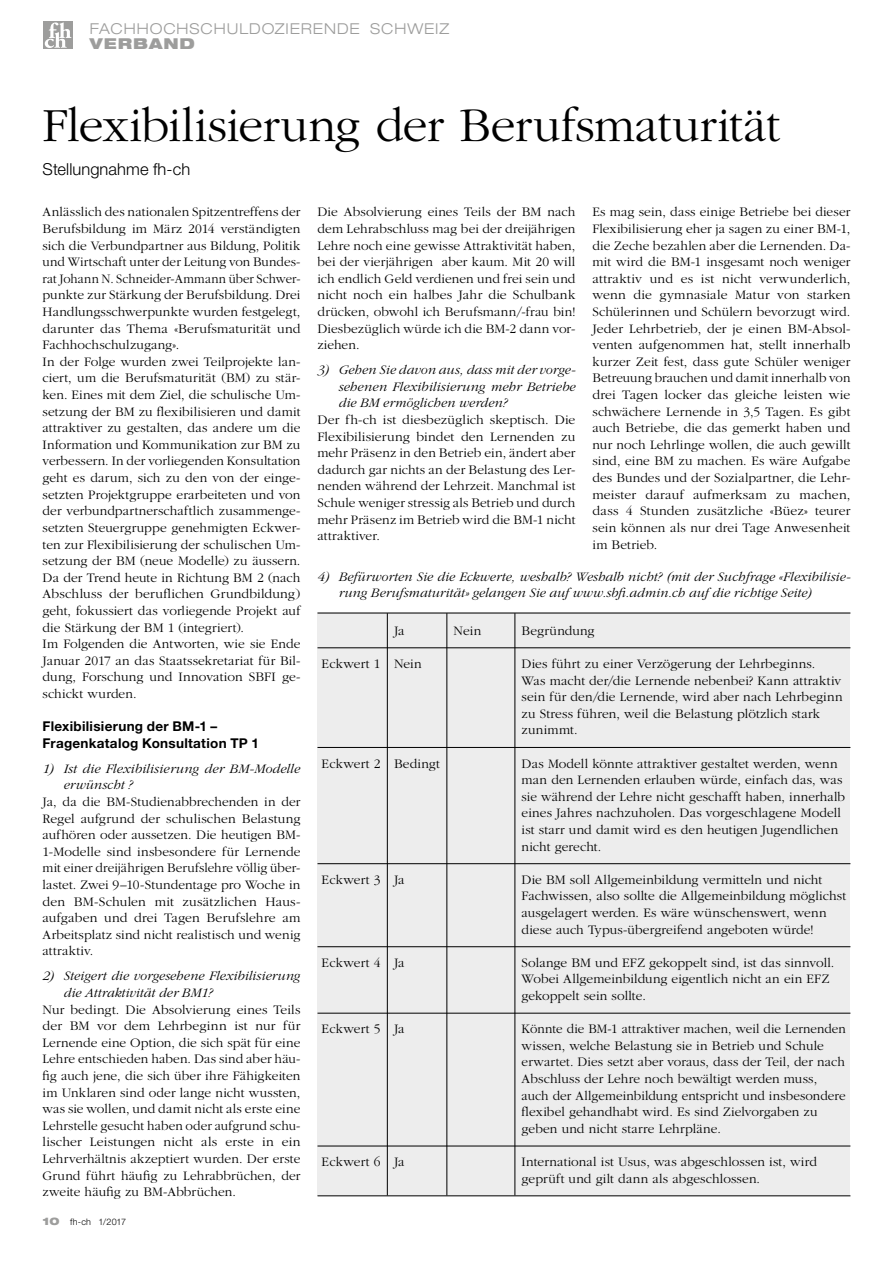
<style>
.page{position:relative;width:893px;height:1263px;background:#fff}
.page>*{position:absolute;margin:0;border:0;box-sizing:border-box;transform-origin:0 0}
.t1{font:300 49.5px "ITC Garamond Std";letter-spacing:-.01em;color:#000}
.t2{font:300 16.5px "Helvetica Neue";letter-spacing:.005em;color:#000}
.t3{font:300 expanded 15px "Helvetica Neue";letter-spacing:.065em;color:#9d9d9c}
.t4{font:900 expanded 15px "Helvetica Neue";letter-spacing:.07em;color:#9d9d9c}
.t5{font:300 13.5px/16.6px "ITC Garamond Std";letter-spacing:.01em;color:#000}
.t6{font:italic 300 13.5px/16.6px "ITC Garamond Std";letter-spacing:.01em;color:#000}
.t7{font:700 13.5px/16.6px "Helvetica Neue";letter-spacing:.02em;color:#000}
.t8{font:300 9px "Helvetica Neue";letter-spacing:.01em;color:#000}
.s1{font-weight:900;font-stretch:expanded;font-size:10.5px;color:#9d9d9c}
</style>
<div class="page">
<div style="left:317px;top:612px;width:533px;height:584px;background:#ededed"></div>
<div style="left:44px;top:21px;width:29px;height:28px;background:#9d9d9c"></div>
<svg style="left:45px;top:22px;width:26px;height:26px"></svg>
<hr style="left:317px;top:613px;width:533px;height:1px;background:#000">
<hr style="left:317px;top:647px;width:533px;height:1px;background:#000">
<hr style="left:317px;top:747px;width:533px;height:1px;background:#000">
<hr style="left:317px;top:863px;width:533px;height:1px;background:#000">
<hr style="left:317px;top:946px;width:533px;height:1px;background:#000">
<hr style="left:317px;top:1013px;width:533px;height:1px;background:#000">
<hr style="left:317px;top:1146px;width:533px;height:1px;background:#000">
<hr style="left:317px;top:1195px;width:533px;height:1px;background:#000">
<hr style="left:387px;top:613px;width:1px;height:582px;background:#000">
<hr style="left:446px;top:613px;width:1px;height:582px;background:#000">
<hr style="left:514px;top:613px;width:1px;height:582px;background:#000">
<p class="t3" style="left:90px;top:19px;width:344px">FACHHOCHSCH ULDOZIERENDE SCHWEIZ</p>
<p class="t4" style="left:90px;top:33px;width:106px">VERBAND</p>
<h1 class="t1" style="left:43px;top:99px;width:739px">Flexibilisierung der Berufsmaturität</h1>
<p class="t2" style="left:43px;top:159px;width:149px">Stellungnahme fh-ch</p>
<p class="t5" style="left:317px;top:204px;width:259px;text-align:justify">Die Absolvierung eines Teils der BM nach dem Lehrabschluss mag bei der dreijährigen Lehre noch eine gewisse Attraktivität haben, bei der vierjährigen aber kaum. Mit 20 will ich endlich Geld verdienen und frei sein und nicht noch ein halbes Jahr die Schulbank drücken, obwohl ich Berufsmann/-frau bin!<br>Diesbezüglich würde ich die BM-2 dann vor&shy;ziehen.</p>
<p class="t6" style="left:339px;top:362px;width:238px;text-align:justify;text-indent:-21px">3) Gehen Sie davon aus, dass mit der vorge&shy;sehenen Flexibilisierung mehr Betriebe die BM ermöglichen werden?</p>
<p class="t5" style="left:317px;top:412px;width:259px;text-align:justify">Der fh-ch ist diesbezüglich skeptisch. Die Flexibilisierung bindet den Lernenden zu mehr Präsenz in den Betrieb ein, ändert aber dadurch gar nichts an der Belastung des Ler&shy;nenden während der Lehrzeit. Manchmal ist Schule weniger stressig als Betrieb und durch mehr Präsenz im Betrieb wird die BM-1 nicht attraktiver.</p>
<p class="t5" style="left:592px;top:204px;width:259px;text-align:justify">Es mag sein, dass einige Betriebe bei dieser Flexibilisierung eher ja sagen zu einer BM-1, die Zeche bezahlen aber die Lernenden. Da&shy;mit wird die BM-1 insgesamt noch weniger attraktiv und es ist nicht verwunderlich, wenn die gymnasiale Matur von starken Schülerinnen und Schülern bevorzugt wird.<br>Jeder Lehrbetrieb, der je einen BM-Absol&shy;venten aufgenommen hat, stellt innerhalb kurzer Zeit fest, dass gute Schüler weniger Betreuung brauchen und damit innerhalb von drei Tagen locker das gleiche leisten wie schwächere Lernende in 3,5 Tagen. Es gibt auch Betriebe, die das gemerkt haben und nur noch Lehrlinge wollen, die auch gewillt sind, eine BM zu machen. Es wäre Aufgabe des Bundes und der Sozialpartner, die Lehr&shy;meister darauf aufmerksam zu machen, dass 4 Stunden zusätzliche «Büez» teurer sein können als nur drei Tage Anwesenheit im Betrieb.</p>
<p class="t6" style="left:339px;top:568px;width:513px;text-indent:-21px">4) Befürworten Sie die Eckwerte, weshalb? Weshalb nicht? (mit der Suchfrage «Flexibilisie&shy;rung Berufsmaturität» gelangen Sie auf www.sbfi.admin.ch auf die richtige Seite)</p>
<p class="t5" style="left:394px;top:622px;width:12px">Ja</p>
<p class="t5" style="left:454px;top:622px;width:29px">Nein</p>
<p class="t5" style="left:522px;top:622px;width:75px">Begründung</p>
<p class="t5" style="left:322px;top:655px;width:102px">Eckwert 1 Nein</p>
<p class="t5" style="left:522px;top:655px;width:323px">Dies führt zu einer Verzögerung der Lehrbeginns.<br>Was macht der/die Lernende nebenbei? Kann attraktiv sein für den/die Lernende, wird aber nach Lehrbeginn zu Stress führen, weil die Belastung plötzlich stark zunimmt.</p>
<p class="t5" style="left:322px;top:755px;width:120px">Eckwert 2 Bedingt</p>
<p class="t5" style="left:522px;top:755px;width:325px">Das Modell könnte attraktiver gestaltet werden, wenn man den Lernenden erlauben würde, einfach das, was sie während der Lehre nicht geschafft haben, innerhalb eines Jahres nachzuholen. Das vorgeschlagene Modell ist starr und damit wird es den heutigen Jugendlichen nicht gerecht.</p>
<p class="t5" style="left:322px;top:871px;width:85px">Eckwert 3 Ja</p>
<p class="t5" style="left:522px;top:871px;width:326px">Die BM soll Allgemeinbildung vermitteln und nicht Fachwissen, also sollte die Allgemeinbildung möglichst ausgelagert werden. Es wäre wünschenswert, wenn diese auch Typus-übergreifend angeboten würde!</p>
<p class="t5" style="left:322px;top:954px;width:85px">Eckwert 4 Ja</p>
<p class="t5" style="left:522px;top:954px;width:314px">Solange BM und EFZ gekoppelt sind, ist das sinnvoll.<br>Wobei Allgemeinbildung eigentlich nicht an ein EFZ gekoppelt sein sollte.</p>
<p class="t5" style="left:322px;top:1021px;width:85px">Eckwert 5 Ja</p>
<p class="t5" style="left:522px;top:1021px;width:326px">Könnte die BM-1 attraktiver machen, weil die Lernenden wissen, welche Belastung sie in Betrieb und Schule erwartet. Dies setzt aber voraus, dass der Teil, der nach Abschluss der Lehre noch bewältigt werden muss, auch der Allgemeinbildung entspricht und insbesondere flexibel gehandhabt wird. Es sind Zielvorgaben zu geben und nicht starre Lehrpläne.</p>
<p class="t5" style="left:322px;top:1154px;width:85px">Eckwert 6 Ja</p>
<p class="t5" style="left:522px;top:1154px;width:297px">International ist Usus, was abgeschlossen ist, wird geprüft und gilt dann als abgeschlossen.</p>
<p class="t5" style="left:43px;top:204px;width:259px">Anlässlich des nationalen Spitzentreffens der Berufsbildung im März 2014 verständigten sich die Verbundpartner aus Bildung, Politik und Wirtschaft unter der Leitung von Bundes&shy;rat Johann N. Schneider-Ammann über Schwer&shy;punkte zur Stärkung der Berufsbildung. Drei Handlungsschwerpunkte wurden festgelegt, darunter das Thema «Berufsmaturität und Fachhochschulzugang».<br>In der Folge wurden zwei Teilprojekte lan&shy;ciert, um die Berufsmaturität (BM) zu stär&shy;ken. Eines mit dem Ziel, die schulische Um&shy;setzung der BM zu flexibilisieren und damit attraktiver zu gestalten, das andere um die Information und Kommunikation zur BM zu verbessern. In der vorliegenden Konsultation geht es darum, sich zu den von der einge&shy;setzten Projektgruppe erarbeiteten und von der verbundpartnerschaftlich zusammenge&shy;setzten Steuergruppe genehmigten Eckwer&shy;ten zur Flexibilisierung der schulischen Um&shy;setzung der BM (neue Modelle) zu äussern.<br>Da der Trend heute in Richtung BM 2 (nach Abschluss der beruflichen Grundbildung) geht, fokussiert das vorliegende Projekt auf die Stärkung der BM 1 (integriert).<br>Im Folgenden die Antworten, wie sie Ende Januar 2017 an das Staatssekretariat für Bil&shy;dung, Forschung und Innovation SBFI ge&shy;schickt wurden.</p>
<p class="t7" style="left:43px;top:718px;width:218px">Flexibilisierung der BM-1 –<br>Fragenkatalog Konsultation TP 1</p>
<p class="t6" style="left:64px;top:760px;width:238px;text-indent:-21px">1) Ist die Flexibilisierung der BM-Modelle erwünscht ?</p>
<p class="t5" style="left:43px;top:793px;width:259px;text-align:justify">Ja, da die BM-Studienabbrechenden in der Regel aufgrund der schulischen Belastung aufhören oder aussetzen. Die heutigen BM-1-Modelle sind insbesondere für Lernende mit einer dreijährigen Berufslehre völlig über&shy;lastet. Zwei 9–10-Stundentage pro Woche in den BM-Schulen mit zusätzlichen Haus&shy;aufgaben und drei Tagen Berufslehre am Arbeitsplatz sind nicht realistisch und wenig attraktiv.</p>
<p class="t6" style="left:64px;top:968px;width:238px;text-indent:-21px">2) Steigert die vorgesehene Flexibilisierung die Attraktivität der BM1?</p>
<p class="t5" style="left:43px;top:1001px;width:259px;text-align:justify">Nur bedingt. Die Absolvierung eines Teils der BM vor dem Lehrbeginn ist nur für Lernende eine Option, die sich spät für eine Lehre entschieden haben. Das sind aber häu&shy;fig auch jene, die sich über ihre Fähigkeiten im Unklaren sind oder lange nicht wussten, was sie wollen, und damit nicht als erste eine Lehrstelle gesucht haben oder aufgrund schu&shy;lischer Leistungen nicht als erste in ein Lehrverhältnis akzeptiert wurden. Der erste Grund führt häufig zu Lehrabbrüchen, der zweite häufig zu BM-Abbrüchen.</p>
<p class="t8" style="left:43px;top:1216px;width:85px"><span class="s1">10</span> fh-ch 1/2017</p>
</div>
